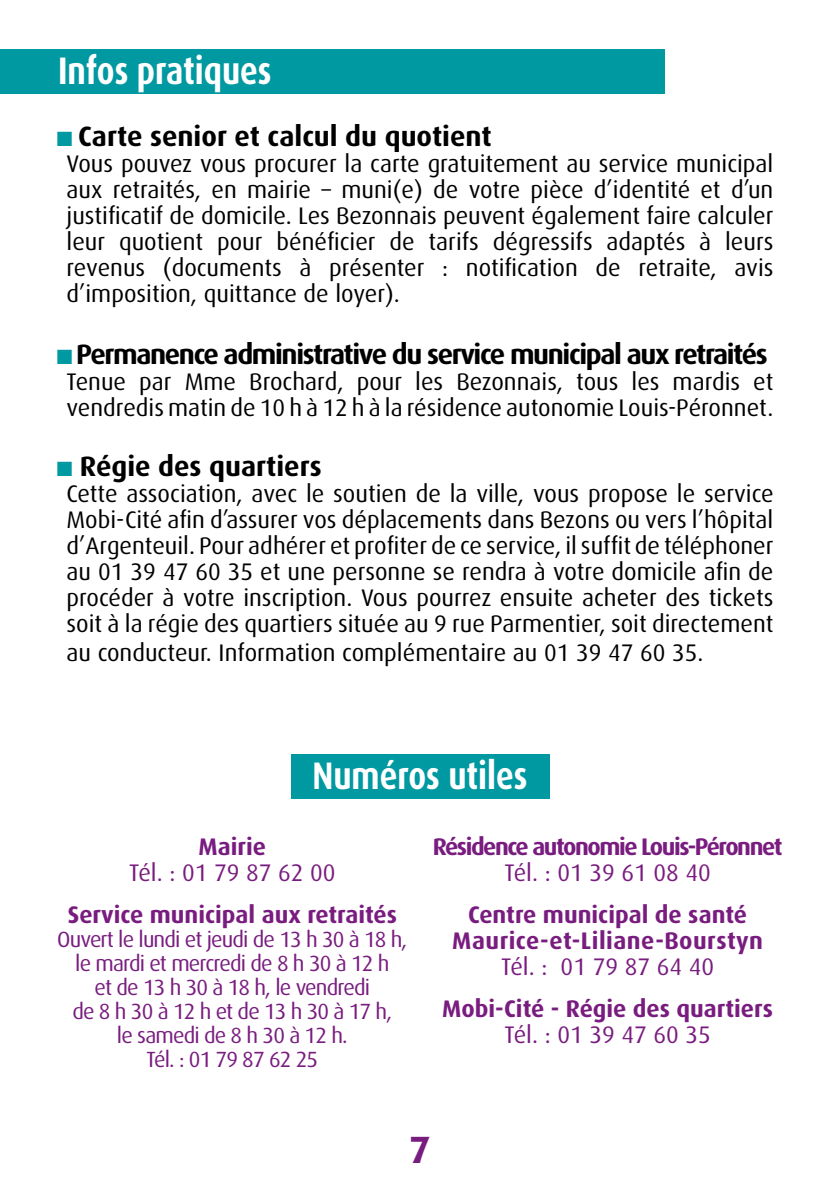
<style>
.page{position:relative;width:840px;height:1191px;background:#fff}
.page>*{position:absolute;margin:0;border:0;box-sizing:border-box;transform-origin:0 0}
.t1{font:700 38.4px "Dax";color:#fff;scale:.83 1}
.t2{font:700 38px "Dax";color:#791c7f}
.t3{font:700 28px "Dax";letter-spacing:-.05em;color:#000}
.t4{font:700 28px "Dax";color:#000}
.t5{font:24px/26px "Dax";color:#000;text-align:justify}
.t6{font:700 24px/26px "Dax";color:#791c7f;text-align:center}
.t7{font:24px "Dax";color:#791c7f}
.t8{font:700 24px "Dax";letter-spacing:-.06em;color:#791c7f}
.t9{font:22px/24px "Dax";letter-spacing:-.04em;color:#791c7f;text-align:center}
.s1{color:#0099a1}
</style>
<div class="page">
<div style="left:0;top:49px;width:663px;height:45px;background:#0099a1"></div>
<div style="left:291px;top:754px;width:258px;height:44px;background:#0099a1"></div>
<h1 class="t1" style="left:58px;top:49px;width:258px">Infos pratiques</h1>
<p class="t4" style="left:57px;top:120px;width:436px"><span class="s1">■</span> Carte senior et calcul du quotient</p>
<p class="t5" style="left:66px;top:151px;width:708px">Vous pouvez vous procurer la carte gratuitement au service municipal aux retraités, en mairie – muni(e) de votre pièce d’identité et d’un justificatif de domicile. Les Bezonnais peuvent également faire calculer leur quotient pour bénéficier de tarifs dégressifs adaptés à leurs revenus (documents à présenter : notification de retraite, avis d’imposition, quittance de loyer).</p>
<p class="t3" style="left:57px;top:339px;width:712px"><span class="s1">■</span> Permanence administrative du service municipal aux retraités</p>
<p class="t5" style="left:66px;top:369px;width:708px">Tenue par Mme Brochard, pour les Bezonnais, tous les mardis et vendredis matin de 10 h à 12 h à la résidence autonomie Louis-Péronnet.</p>
<p class="t4" style="left:57px;top:450px;width:266px"><span class="s1">■</span> Régie des quartiers</p>
<p class="t5" style="left:66px;top:481px;width:708px">Cette association, avec le soutien de la ville, vous propose le service Mobi-Cité afin d’assurer vos déplacements dans Bezons ou vers l’hôpital d’Argenteuil. Pour adhérer et profiter de ce service, il suffit de téléphoner au 01 39 47 60 35 et une personne se rendra à votre domicile afin de procéder à votre inscription. Vous pourrez ensuite acheter des tickets soit à la régie des quartiers située au 9 rue Parmentier, soit directement</p>
<p class="t5" style="left:66px;top:639px;width:638px">au conducteur. Information complémentaire au 01 39 47 60 35.</p>
<h1 class="t1" style="left:312px;top:753px;width:260px">Numéros utiles</h1>
<p class="t6" style="left:198px;top:834px;width:69px">Mairie</p>
<p class="t7" style="left:129px;top:859px;width:207px">Tél. : 01 79 87 62 00</p>
<p class="t6" style="left:68px;top:902px;width:330px">Service municipal aux retraités</p>
<p class="t9" style="left:57px;top:928px;width:351px">Ouvert le lundi et jeudi de 13 h 30 à 18 h, le mardi et mercredi de 8 h 30 à 12 h<br>et de 13 h 30 à 18 h, le vendredi<br>de 8 h 30 à 12 h et de 13 h 30 à 17 h,<br>le samedi de 8 h 30 à 12 h.<br>Tél. : 01 79 87 62 25</p>
<p class="t8" style="left:432px;top:833px;width:351px">Résidence autonomie Louis-Péronnet</p>
<p class="t7" style="left:504px;top:859px;width:207px">Tél. : 01 39 61 08 40</p>
<p class="t6" style="left:452px;top:902px;width:312px">Centre municipal de santé<br>Maurice-et-Liliane-Bourstyn</p>
<p class="t7" style="left:501px;top:953px;width:214px">Tél. : 01 79 87 64 40</p>
<p class="t6" style="left:442px;top:996px;width:332px">Mobi-Cité - Régie des quartiers</p>
<p class="t7" style="left:504px;top:1021px;width:207px">Tél. : 01 39 47 60 35</p>
<h2 class="t2" style="left:409px;top:1128px;width:23px">7</h2>
</div>
